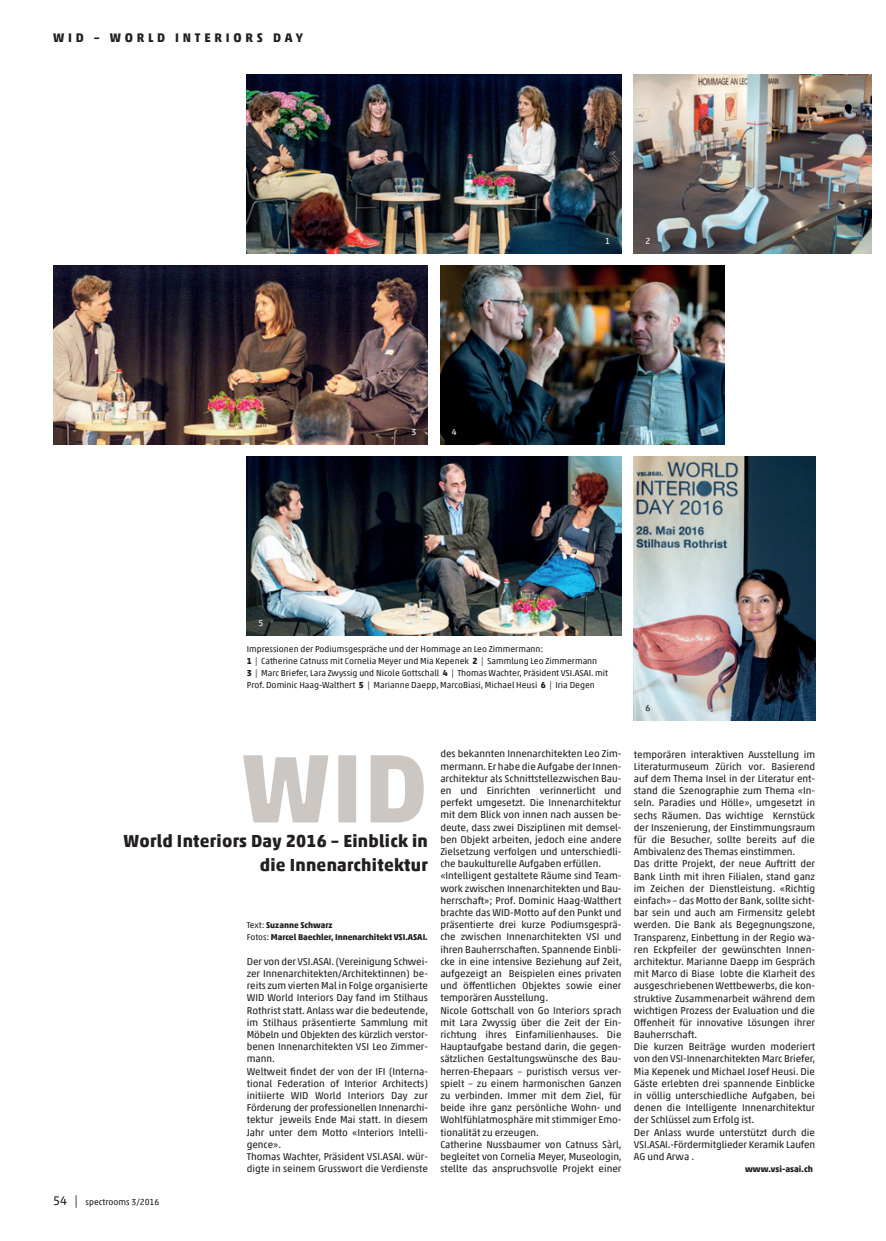
<style>
.page{position:relative;width:886px;height:1241px;background:#fff}
.page>*{position:absolute;margin:0;border:0;box-sizing:border-box;transform-origin:0 0}
.t1{font:700 98.75px "Akko Pro";color:#ccc7c3}
.t2{font:700 17.5px "Akko Pro";letter-spacing:.015em;color:#231f20}
.t3{font:700 12.5px "Akko Pro";letter-spacing:.3em;color:#231f20}
.t4{font:10px/12.2px "Akko Pro";color:#231f20}
.t5{font:8.75px/12.2px "Akko Pro";color:#231f20}
.t6{font:700 8.75px "Akko Pro";color:#231f20}
.t7{font:8.75px "Akko Pro";color:#fff}
.t8{font:700 8.5px/12.2px "Akko Pro";color:#231f20}
.s1{font-weight:700}
.s2{font-size:12.5px}
.s3{font-weight:400}
</style>
<div class="page">
<img style="left:247px;top:74px;width:374px;height:179px">
<img style="left:634px;top:456px;width:181px;height:264px">
<img style="left:247px;top:456px;width:374px;height:179px">
<img style="left:53px;top:265px;width:375px;height:179px">
<img style="left:634px;top:74px;width:238px;height:179px">
<img style="left:440px;top:265px;width:284px;height:179px">
<p class="t3" style="left:53px;top:30px;width:251px">WID – WORLD INTERIORS DAY</p>
<p class="t7" style="left:258px;top:617px;width:6px">5</p>
<p class="t7" style="left:411px;top:426px;width:6px">3</p>
<p class="t7" style="left:452px;top:426px;width:6px">4</p>
<p class="t7" style="left:605px;top:235px;width:6px">1</p>
<p class="t7" style="left:645px;top:235px;width:6px">2</p>
<p class="t5" style="left:247px;top:642px;width:363px">Impressionen der Podiumsgespräche und der Hommage an Leo Zimmermann:<br><span class="s1">1</span> | Catherine Catnuss mit Cornelia Meyer und Mia Kepenek <span class="s1">2</span> | Sammlung Leo Zimmermann<br><span class="s1">3</span> | Marc Briefer, Lara Zwyssig und Nicole Gottschall <span class="s1">4</span> | Thomas Wachter, Präsident VSI.ASAI. mit Prof. Dominic Haag-Walthert <span class="s1">5</span> | Marianne Daepp, MarcoBiasi, Michael Heusi <span class="s1">6</span> | Iria Degen</p>
<p class="t5" style="left:645px;top:701px;width:6px">6</p>
<h1 class="t1" style="left:241px;top:727px;width:188px">WID</h1>
<h2 class="t2" style="left:260px;top:854px;width:170px">die Innenarchitektur</h2>
<h2 class="t2" style="left:124px;top:829px;width:306px">World Interiors Day 2016 – Einblick in</h2>
<p class="t5" style="left:53px;top:1194px;width:108px"><span class="s2">54 |</span> spectrooms 3/2016</p>
<p class="t8" style="left:247px;top:918px;width:183px"><span class="s3">Text:</span> Suzanne Schwarz<br><span class="s3">Fotos:</span> Marcel Baechler, Innenarchitekt VSI.ASAI.</p>
<p class="t4" style="left:247px;top:954px;width:183px">Der von der VSI.ASAI. (Vereinigung Schwei&shy;zer Innenarchitekten/Architektinnen) be&shy;reits zum vierten Mal in Folge organisierte WID World Interiors Day fand im Stilhaus Rothrist statt. Anlass war die bedeutende, im Stilhaus präsentierte Sammlung mit Möbeln und Objekten des kürzlich verstor&shy;benen Innenarchitekten VSI Leo Zimmer&shy;mann.<br>Weltweit findet der von der IFI (Interna&shy;tional Federation of Interior Architects) initiierte WID World Interiors Day zur Förderung der professionellen Innenarchi&shy;tektur jeweils Ende Mai statt. In diesem Jahr unter dem Motto «Interiors Intelli&shy;gence».<br>Thomas Wachter, Präsident VSI.ASAI. wür&shy;digte in seinem Grusswort die Verdienste</p>
<p class="t4" style="left:440px;top:747px;width:183px">des bekannten Innenarchitekten Leo Zim&shy;mermann. Er habe die Aufgabe der Innen&shy;architektur als Schnittstellezwischen Bau&shy;en und Einrichten verinnerlicht und perfekt umgesetzt. Die Innenarchitektur mit dem Blick von innen nach aussen be&shy;deute, dass zwei Disziplinen mit demsel&shy;ben Objekt arbeiten, jedoch eine andere Zielsetzung verfolgen und unterschiedli&shy;che baukulturelle Aufgaben erfüllen. «Intelligent gestaltete Räume sind Team&shy;work zwischen Innenarchitekten und Bau&shy;herrschaft»; Prof. Dominic Haag-Walthert brachte das WID-Motto auf den Punkt und präsentierte drei kurze Podiumsgesprä&shy;che zwischen Innenarchitekten VSI und ihren Bauherrschaften. Spannende Einbli&shy;cke in eine intensive Beziehung auf Zeit, aufgezeigt an Beispielen eines privaten und öffentlichen Objektes sowie einer temporären Ausstellung.<br>Nicole Gottschall von Go Interiors sprach mit Lara Zwyssig über die Zeit der Ein&shy;richtung ihres Einfamilienhauses. Die Hauptaufgabe bestand darin, die gegen&shy;sätzlichen Gestaltungswünsche des Bau&shy;herren-Ehepaars – puristisch versus ver&shy;spielt – zu einem harmonischen Ganzen zu verbinden. Immer mit dem Ziel, für beide ihre ganz persönliche Wohn- und Wohlfühlatmosphäre mit stimmiger Emo&shy;tionalität zu erzeugen.<br>Catherine Nussbaumer von Catnuss Sàrl, begleitet von Cornelia Meyer, Museologin, stellte das anspruchsvolle Projekt einer</p>
<p class="t4" style="left:634px;top:747px;width:183px">temporären interaktiven Ausstellung im Literaturmuseum Zürich vor. Basierend auf dem Thema Insel in der Literatur ent&shy;stand die Szenographie zum Thema «In&shy;seln. Paradies und Hölle», umgesetzt in sechs Räumen. Das wichtige Kernstück der Inszenierung, der Einstimmungsraum für die Besucher, sollte bereits auf die Ambivalenz des Themas einstimmen.<br>Das dritte Projekt, der neue Auftritt der Bank Linth mit ihren Filialen, stand ganz im Zeichen der Dienstleistung. «Richtig einfach» – das Motto der Bank, sollte sicht&shy;bar sein und auch am Firmensitz gelebt werden. Die Bank als Begegnungszone, Transparenz, Einbettung in der Regio wa&shy;ren Eckpfeiler der gewünschten Innen&shy;architektur. Marianne Daepp im Gespräch mit Marco di Biase lobte die Klarheit des ausgeschriebenen Wettbewerbs, die kon&shy;struktive Zusammenarbeit während dem wichtigen Prozess der Evaluation und die Offenheit für innovative Lösungen ihrer Bauherrschaft.<br>Die kurzen Beiträge wurden moderiert von den VSI-Innenarchitekten Marc Briefer, Mia Kepenek und Michael Josef Heusi. Die Gäste erlebten drei spannende Einblicke in völlig unterschiedliche Aufgaben, bei denen die Intelligente Innenarchitektur der Schlüssel zum Erfolg ist.<br>Der Anlass wurde unterstützt durch die VSI.ASAI.-Fördermitglieder Keramik Laufen AG und Arwa .</p>
<p class="t6" style="left:745px;top:1163px;width:69px">www.vsi-asai.ch</p>
</div>
